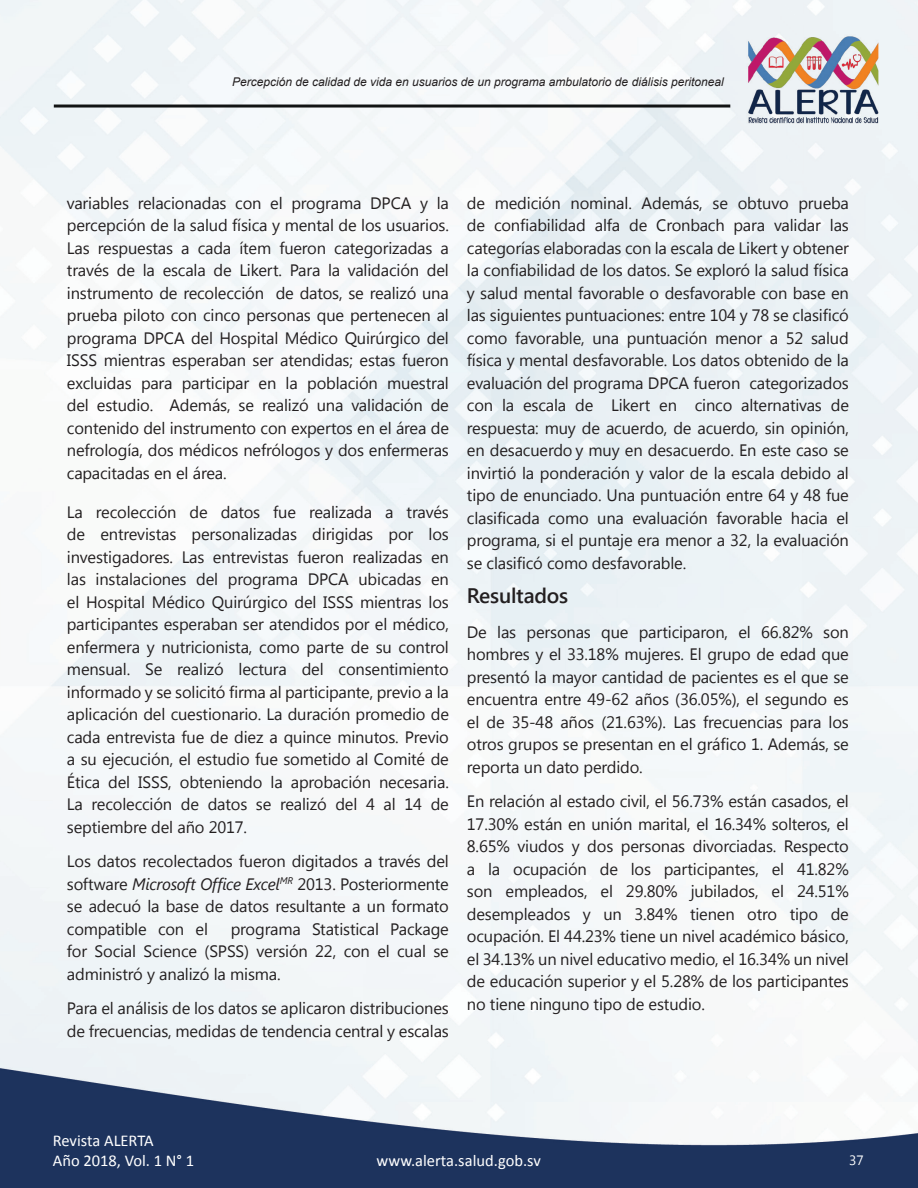
<style>
.page{position:relative;width:918px;height:1188px;background:#fff}
.page>*{position:absolute;margin:0;border:0;box-sizing:border-box;transform-origin:0 0}
.t1{font:600 21px "Segoe UI";letter-spacing:-.01em;color:#231f20}
.t2{font:16.5px/22.5px "Segoe UI";letter-spacing:-.01em;color:#231f20;text-align:justify}
.t3{font:16.5px/19.8px "Calibri";color:#fff}
.t4{font:13.5px "Segoe UI";color:#fff}
.t5{font:italic 12px "Arial";color:#231f20}
.s1{font-style:italic}
</style>
<div class="page">
<img style="left:0;top:0;width:918px;height:1188px">
<hr style="left:54px;top:105px;width:676px;height:3px;background:#121414">
<p class="t5" style="left:232px;top:74px;width:493px">Percepción de calidad de vida en usuarios de un programa ambulatorio de diálisis peritoneal</p>
<p class="t2" style="left:67px;top:191px;width:384px">variables relacionadas con el programa DPCA y la percepción de la salud física y mental de los usuarios.<br>Las respuestas a cada ítem fueron categorizadas a través de la escala de Likert. Para la validación del instrumento de recolección de datos, se realizó una prueba piloto con cinco personas que pertenecen al programa DPCA del Hospital Médico Quirúrgico del ISSS mientras esperaban ser atendidas; estas fueron excluidas para participar en la población muestral del estudio. Además, se realizó una validación de contenido del instrumento con expertos en el área de nefrología, dos médicos nefrólogos y dos enfermeras capacitadas en el área.</p>
<p class="t2" style="left:67px;top:500px;width:384px">La recolección de datos fue realizada a través de entrevistas personalizadas dirigidas por los investigadores. Las entrevistas fueron realizadas en las instalaciones del programa DPCA ubicadas en el Hospital Médico Quirúrgico del ISSS mientras los participantes esperaban ser atendidos por el médico, enfermera y nutricionista, como parte de su control mensual. Se realizó lectura del consentimiento informado y se solicitó firma al participante, previo a la aplicación del cuestionario. La duración promedio de cada entrevista fue de diez a quince minutos. Previo a su ejecución, el estudio fue sometido al Comité de Ética del ISSS, obteniendo la aprobación necesaria.<br>La recolección de datos se realizó del 4 al 14 de septiembre del año 2017.</p>
<p class="t2" style="left:67px;top:850px;width:383px">Los datos recolectados fueron digitados a través del software <span class="s1">Microsoft Office Excel</span><sup>MR</sup> 2013. Posteriormente se adecuó la base de datos resultante a un formato compatible con el</p>
<p class="t2" style="left:67px;top:917px;width:383px;text-indent:164px">programa Statistical Package for Social Science (SPSS) versión 22, con el cual se administró y analizó la misma.</p>
<p class="t2" style="left:67px;top:997px;width:383px">Para el análisis de los datos se aplicaron distribuciones de frecuencias, medidas de tendencia central y escalas</p>
<p class="t2" style="left:467px;top:191px;width:384px">de medición nominal. Además, se obtuvo prueba de confiabilidad alfa de Cronbach para validar las categorías elaboradas con la escala de Likert y obtener la confiabilidad de los datos. Se exploró la salud física y salud mental favorable o desfavorable con base en las siguientes puntuaciones: entre 104 y 78 se clasificó como favorable, una puntuación menor a 52 salud física y mental desfavorable. Los datos obtenido de la evaluación del programa DPCA fueron categorizados con la escala de Likert en cinco alternativas de respuesta: muy de acuerdo, de acuerdo, sin opinión, en desacuerdo y muy en desacuerdo. En este caso se invirtió la ponderación y valor de la escala debido al tipo de enunciado. Una puntuación entre 64 y 48 fue clasificada como una evaluación favorable hacia el programa, si el puntaje era menor a 32, la evaluación se clasificó como desfavorable.</p>
<p class="t1" style="left:467px;top:579px;width:103px">Resultados</p>
<p class="t2" style="left:467px;top:620px;width:384px">De las personas que participaron, el 66.82% son hombres y el 33.18% mujeres. El grupo de edad que presentó la mayor cantidad de pacientes es el que se encuentra entre 49-62 años (36.05%), el segundo es el de 35-48 años (21.63%). Las frecuencias para los otros grupos se presentan en el gráfico 1. Además, se reporta un dato perdido.</p>
<p class="t2" style="left:467px;top:790px;width:384px">En relación al estado civil, el 56.73% están casados, el 17.30% están en unión marital, el 16.34% solteros, el 8.65% viudos y dos personas divorciadas. Respecto a la ocupación de los participantes, el 41.82% son empleados, el 29.80% jubilados, el 24.51% desempleados y un 3.84% tienen otro tipo de ocupación. El 44.23% tiene un nivel académico básico, el 34.13% un nivel educativo medio, el 16.34% un nivel de educación superior y el 5.28% de los participantes no tiene ninguno tipo de estudio.</p>
<p class="t3" style="left:53px;top:1130px;width:143px">Revista ALERTA<br>Año 2018, Vol. 1 N° 1</p>
<p class="t3" style="left:377px;top:1150px;width:166px">www.alerta.salud.gob.sv</p>
<p class="t4" style="left:849px;top:1151px;width:16px">37</p>
</div>
